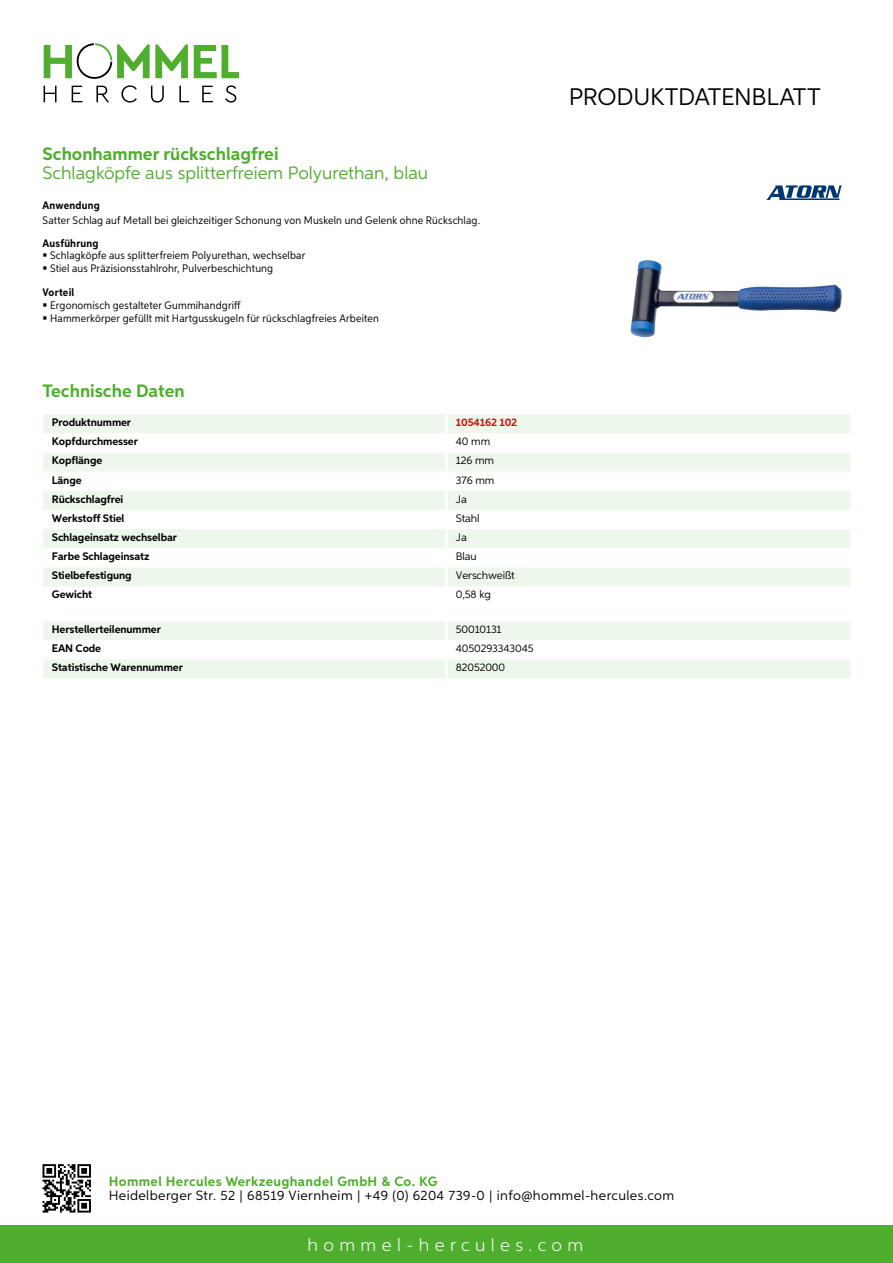
<style>
.page{position:relative;width:893px;height:1263px;background:#fff}
.page>*{position:absolute;margin:0;border:0;box-sizing:border-box;transform-origin:0 0}
.t1{font:24px "Aspira";letter-spacing:-.01em;color:#000}
.t2{font:18px "Aspira";color:#50ae2f}
.t3{font:700 18px "Aspira";color:#50ae2f}
.t4{font:300 18px "Aspira";letter-spacing:.3em;color:#fff}
.t5{font:13.5px "Aspira";letter-spacing:.03em;color:#000}
.t6{font:700 13.5px "Aspira";letter-spacing:.03em;color:#50ae2f}
.t7{font:10.95px/12.8px "Aspira Nar";letter-spacing:.015em;color:#000}
.t8{font:700 10.95px "Aspira";letter-spacing:-.01em;color:#000}
.t9{font:10.95px "Aspira";letter-spacing:-.01em;color:#000}
.t10{font:700 10.95px "Aspira Nar";letter-spacing:.02em;color:#000}
.t11{font:700 10.95px "Aspira";letter-spacing:-.01em;color:#cd1013}
</style>
<div class="page">
<div style="left:0;top:1226px;width:893px;height:37px;background:#50ae2f"></div>
<svg style="left:43px;top:1164px;width:48px;height:48px"></svg>
<svg style="left:194px;top:45px;width:45px;height:33px"></svg>
<svg style="left:44px;top:43px;width:144px;height:36px"></svg>
<svg style="left:44px;top:86px;width:13px;height:16px"></svg>
<svg style="left:72px;top:86px;width:10px;height:16px"></svg>
<svg style="left:96px;top:86px;width:13px;height:16px"></svg>
<svg style="left:121px;top:85px;width:16px;height:18px"></svg>
<svg style="left:151px;top:86px;width:13px;height:17px"></svg>
<svg style="left:179px;top:86px;width:10px;height:16px"></svg>
<svg style="left:202px;top:86px;width:11px;height:16px"></svg>
<svg style="left:225px;top:85px;width:11px;height:18px"></svg>
<div style="left:43px;top:414px;width:807px;height:19px;background:#eef7eb"></div>
<svg style="left:43px;top:453px;width:807px;height:133px;fill:#eef7eb"></svg>
<hr style="left:445px;top:414px;width:3px;height:19px;background:#fff">
<hr style="left:445px;top:452px;width:3px;height:20px;background:#fff">
<hr style="left:445px;top:472px;width:3px;height:19px;background:#fff">
<hr style="left:445px;top:491px;width:3px;height:19px;background:#fff">
<hr style="left:445px;top:510px;width:3px;height:19px;background:#fff">
<hr style="left:445px;top:529px;width:3px;height:19px;background:#fff">
<hr style="left:445px;top:548px;width:3px;height:19px;background:#fff">
<hr style="left:445px;top:567px;width:3px;height:19px;background:#fff">
<svg style="left:43px;top:621px;width:807px;height:57px"></svg>
<hr style="left:445px;top:659px;width:3px;height:19px;background:#fff">
<img style="left:630px;top:260px;width:212px;height:77px">
<svg style="left:766px;top:185px;width:76px;height:15px"></svg>
<h2 class="t3" style="left:43px;top:142px;width:238px">Schonhammer rückschlagfrei</h2>
<h2 class="t2" style="left:43px;top:162px;width:387px">Schlagköpfe aus splitterfreiem Polyurethan, blau</h2>
<p class="t10" style="left:43px;top:199px;width:59px">Anwendung</p>
<p class="t7" style="left:43px;top:214px;width:439px">Satter Schlag auf Metall bei gleichzeitiger Schonung von Muskeln und Gelenk ohne Rückschlag.</p>
<p class="t10" style="left:43px;top:236px;width:58px">Ausführung</p>
<p class="t7" style="left:50px;top:249px;width:257px">Schlagköpfe aus splitterfreiem Polyurethan, wechselbar<br>Stiel aus Präzisionsstahlrohr, Pulverbeschichtung</p>
<p class="t10" style="left:43px;top:286px;width:33px">Vorteil</p>
<p class="t7" style="left:50px;top:299px;width:330px">Ergonomisch gestalteter Gummihandgriff<br>Hammerkörper gefüllt mit Hartgusskugeln für rückschlagfreies Arbeiten</p>
<h2 class="t3" style="left:43px;top:380px;width:144px">Technische Daten</h2>
<p class="t8" style="left:52px;top:416px;width:81px">Produktnummer</p>
<p class="t11" style="left:456px;top:416px;width:63px">1054162 102</p>
<p class="t8" style="left:52px;top:435px;width:88px">Kopfdurchmesser</p>
<p class="t9" style="left:456px;top:435px;width:36px">40 mm</p>
<p class="t8" style="left:52px;top:454px;width:52px">Kopflänge</p>
<p class="t9" style="left:456px;top:454px;width:40px">126 mm</p>
<p class="t8" style="left:52px;top:473px;width:31px">Länge</p>
<p class="t9" style="left:456px;top:473px;width:40px">376 mm</p>
<p class="t8" style="left:52px;top:492px;width:73px">Rückschlagfrei</p>
<p class="t9" style="left:456px;top:492px;width:13px">Ja</p>
<p class="t8" style="left:52px;top:511px;width:74px">Werkstoff Stiel</p>
<p class="t9" style="left:456px;top:511px;width:25px">Stahl</p>
<p class="t8" style="left:52px;top:530px;width:127px">Schlageinsatz wechselbar</p>
<p class="t9" style="left:456px;top:530px;width:13px">Ja</p>
<p class="t8" style="left:52px;top:550px;width:99px">Farbe Schlageinsatz</p>
<p class="t9" style="left:456px;top:550px;width:23px">Blau</p>
<p class="t8" style="left:52px;top:569px;width:81px">Stielbefestigung</p>
<p class="t9" style="left:456px;top:569px;width:60px">Verschweißt</p>
<p class="t8" style="left:52px;top:588px;width:42px">Gewicht</p>
<p class="t9" style="left:456px;top:588px;width:37px">0,58 kg</p>
<p class="t8" style="left:52px;top:622px;width:111px">Herstellerteilenummer</p>
<p class="t9" style="left:456px;top:622px;width:47px">50010131</p>
<p class="t8" style="left:52px;top:641px;width:51px">EAN Code</p>
<p class="t9" style="left:456px;top:642px;width:79px">4050293343045</p>
<p class="t8" style="left:52px;top:661px;width:132px">Statistische Warennummer</p>
<p class="t9" style="left:456px;top:661px;width:51px">82052000</p>
<h1 class="t1" style="left:569px;top:82px;width:253px">Produktdatenblatt</h1>
<p class="t6" style="left:109px;top:1172px;width:330px">Hommel Hercules Werkzeughandel GmbH &amp; Co. KG</p>
<p class="t5" style="left:109px;top:1187px;width:567px">Heidelberger Str. 52 | 68519 Viernheim | +49 (0) 6204 739-0 | info@hommel-hercules.com</p>
<h2 class="t4" style="left:307px;top:1234px;width:277px">hommel-hercules.com</h2>
</div>
